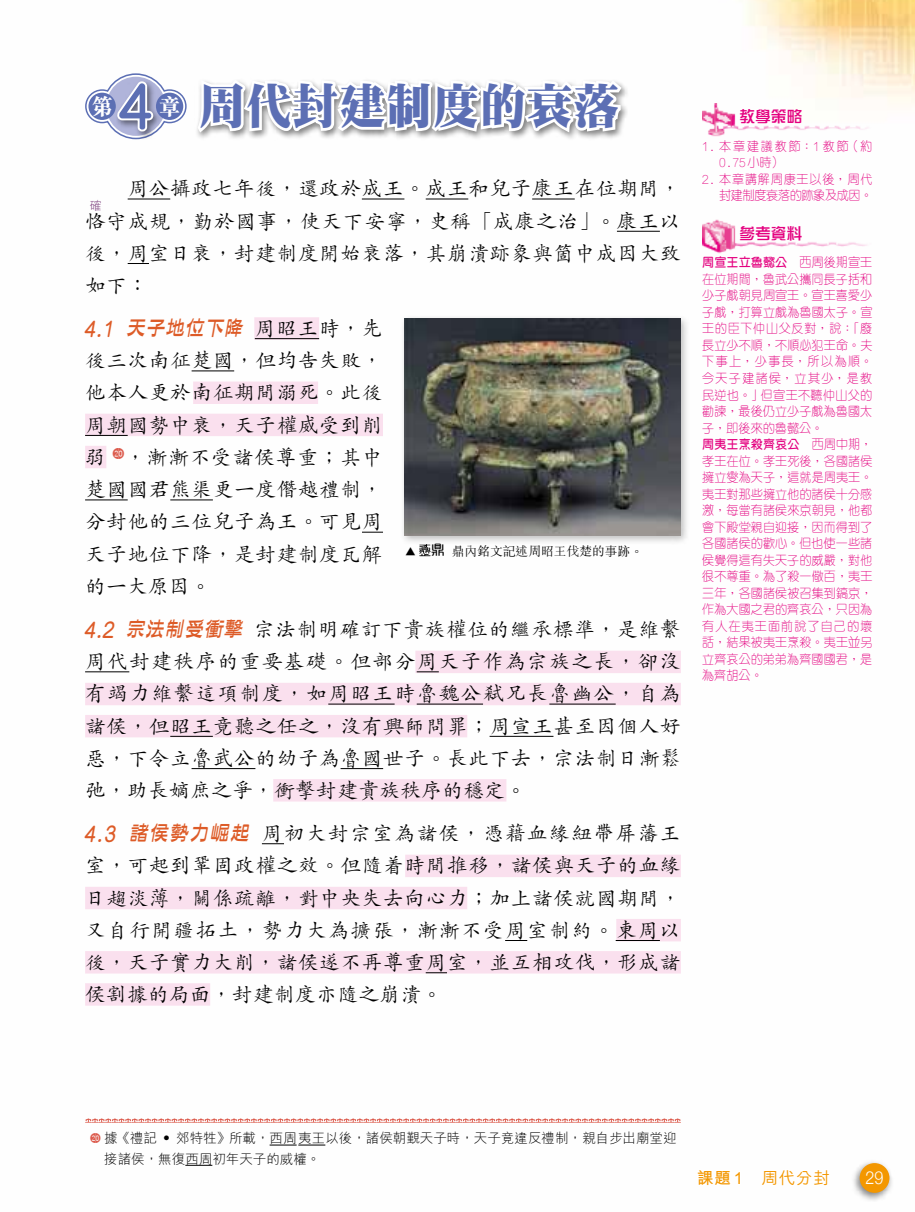
<style>
.page{position:relative;width:915px;height:1212px;background:#fff}
.page>*{position:absolute;margin:0;border:0;box-sizing:border-box;transform-origin:0 0}
.t1{font:600 64.8px "M Yuen HK";color:#5c6fb4}
.t2{font:48px "DF Ming Std W12";letter-spacing:.025em;color:#5c6fb4;scale:.95 1}
.t3{font:800 22.5px "M Sung HK";color:#fff;scale:.95 1}
.t4{font:500 21px/32.2px "M Kai HK";letter-spacing:.015em;color:#000;text-align:justify}
.t5{font:italic 20.25px "DF Ya Yi Std W6";color:#dd5b27;scale:.95 1}
.t6{font:300 18px "Helvetica Neue";color:#fff;scale:.9 1}
.t7{font:500 16.5px "M Hei HK";color:#f39700}
.t8{font:15.75px "DF Zong Yi Std W5";color:#e4007f}
.t9{font:300 13.5px/20.2px "M Hei HK";color:#000}
.t10{font:300 12.75px/16.5px "M Yuen HK";letter-spacing:.005em;color:#e4007f;scale:.95 1}
.t11{font:300 12.75px/16.5px "M Yuen HK";letter-spacing:-.03em;color:#e4007f;text-align:right;scale:.95 1}
.t12{font:300 12.75px/16.5px "M Yuen HK";letter-spacing:.15em;color:#e4007f;scale:.95 1}
.t13{font:300 12.75px "M Sung HK";color:#000}
.t14{font:300 12px "M Hei HK";color:#7c3f7d}
.s1{font-family:"M Yuen HK";font-weight:600;font-size:23.25px}
.s2{font-family:"M Kai HK";font-weight:500;font-style:normal;font-size:21px;color:#000}
.s3{font-family:"M Yuen HK";font-weight:600;font-style:italic;font-size:23.25px;color:#dd5b27}
.s4{font-family:"DF Ya Yi Std W6";font-weight:400;font-style:italic;font-size:20.25px;color:#dd5b27}
.s5{font-family:"M Elle HK";font-weight:500;font-size:14.1px}
.s6{font-weight:600}
.s7{font-family:"Circle Frame Neg";font-weight:400;color:#dc5b4d}
.s8{font-weight:700}
</style>
<div class="page">
<img style="left:85px;top:0;width:829px;height:1166px">
<hr style="left:128px;top:199px;width:42px;height:1px;background:#000">
<hr style="left:362px;top:199px;width:42px;height:1px;background:#000">
<hr style="left:425px;top:199px;width:43px;height:1px;background:#000">
<hr style="left:532px;top:199px;width:42px;height:1px;background:#000">
<hr style="left:616px;top:231px;width:43px;height:1px;background:#000">
<svg style="left:128px;top:263px;width:21px;height:1px"></svg>
<hr style="left:191px;top:370px;width:43px;height:1px;background:#000">
<hr style="left:85px;top:499px;width:43px;height:1px;background:#000">
<hr style="left:170px;top:499px;width:43px;height:1px;background:#000">
<svg style="left:362px;top:532px;width:21px;height:1px"></svg>
<hr style="left:85px;top:671px;width:44px;height:1px;background:#000">
<hr style="left:489px;top:736px;width:64px;height:1px;background:#000">
<hr style="left:191px;top:768px;width:64px;height:1px;background:#000">
<hr style="left:340px;top:768px;width:43px;height:1px;background:#000">
<svg style="left:262px;top:843px;width:22px;height:1px"></svg>
<svg style="left:505px;top:940px;width:22px;height:1px"></svg>
<hr style="left:615px;top:940px;width:44px;height:1px;background:#000">
<svg style="left:103px;top:73px;width:66px;height:66px"></svg>
<svg style="left:153px;top:90px;width:33px;height:33px"></svg>
<div style="left:152px;top:89px;width:34px;height:34px;border:2px solid #5c6fb4;border-radius:50%"></div>
<svg style="left:86px;top:90px;width:32px;height:33px"></svg>
<div style="left:85px;top:89px;width:34px;height:34px;border:2px solid #5c6fb4;border-radius:50%"></div>
<svg style="left:104px;top:75px;width:63px;height:63px"></svg>
<svg style="left:106px;top:77px;width:59px;height:59px"></svg>
<div style="left:114px;top:78px;width:47px;height:62px;background:#000;opacity:.5"></div>
<svg style="left:114px;top:83px;width:41px;height:50px"></svg>
<div style="left:88px;top:93px;width:28px;height:27px;background:#5c6fb4;border-radius:50%"></div>
<div style="left:156px;top:93px;width:27px;height:27px;background:#5c6fb4;border-radius:50%"></div>
<svg style="left:195px;top:73px;width:430px;height:80px"></svg>
<svg style="left:269px;top:1144px;width:56px;height:1px"></svg>
<svg style="left:185px;top:1165px;width:27px;height:1px"></svg>
<svg style="left:85px;top:1118px;width:595px;height:5px"></svg>
<div style="left:399px;top:314px;width:291px;height:231px;background:#000;opacity:.25"></div>
<img style="left:404px;top:319px;width:276px;height:217px">
<svg style="left:419px;top:544px;width:11px;height:12px"></svg>
<div style="left:850px;top:1158px;width:44px;height:44px;background:#000;opacity:.5"></div>
<div style="left:859px;top:1163px;width:30px;height:30px;background:#f39700;border-radius:50%"></div>
<svg style="left:693px;top:1165px;width:50px;height:1px"></svg>
<img style="left:702px;top:103px;width:170px;height:36px">
<img style="left:702px;top:220px;width:170px;height:36px">
<div style="left:415px;top:651px;width:265px;height:22px;background:#fae0ee"></div>
<div style="left:85px;top:683px;width:595px;height:22px;background:#fae0ee"></div>
<div style="left:85px;top:715px;width:382px;height:22px;background:#fae0ee"></div>
<div style="left:273px;top:779px;width:233px;height:22px;background:#fae0ee"></div>
<div style="left:405px;top:855px;width:275px;height:22px;background:#fae0ee"></div>
<div style="left:85px;top:887px;width:382px;height:22px;background:#fae0ee"></div>
<div style="left:616px;top:919px;width:64px;height:22px;background:#fae0ee"></div>
<div style="left:85px;top:951px;width:595px;height:22px;background:#fae0ee"></div>
<div style="left:85px;top:983px;width:125px;height:23px;background:#fae0ee"></div>
<div style="left:254px;top:317px;width:65px;height:23px;background:#fae0ee"></div>
<div style="left:193px;top:381px;width:125px;height:23px;background:#fae0ee"></div>
<div style="left:85px;top:414px;width:298px;height:22px;background:#fae0ee"></div>
<div style="left:85px;top:446px;width:21px;height:22px;background:#fae0ee"></div>
<h1 class="t1" style="left:118px;top:61px;width:38px">4</h1>
<h2 class="t2" style="left:159px;top:80px;width:486px"><sup>章</sup> 周代封建制度的衰落</h2>
<p class="t3" style="left:91px;top:91px;width:24px">第</p>
<p class="t4" style="left:85px;top:171px;width:597px;text-align:right">周公攝政七年後，還政於成王。成王和兒子康王在位期間，<br>恪守成規，勤於國事，使天下安寧，史稱「成康之治」。康王以</p>
<p class="t14" style="left:90px;top:197px;width:13px">確</p>
<p class="t4" style="left:85px;top:236px;width:597px">後，周室日衰，封建制度開始衰落，其崩潰跡象與箇中成因大致如下：</p>
<p class="t5" style="left:83px;top:317px;width:316px"><span class="s1">4.1</span> 天子地位下降 <span class="s2">周昭王時，先</span></p>
<p class="t4" style="left:85px;top:343px;width:299px">後三次南征楚國，但均告失敗，他本人更於南征期間溺死。此後周朝國勢中衰，天子權威受到削弱 <sup>ck</sup>，漸漸不受諸侯尊重；其中楚國國君熊渠更一度僭越禮制，分封他的三位兒子為王。可見周天子地位下降，是封建制度瓦解的一大原因。</p>
<p class="t4" style="left:83px;top:612px;width:598px"><span class="s3">4.2</span> <span class="s4">宗法制受衝擊</span> 宗法制明確訂下貴族權位的繼承標準，是維繫周代封建秩序的重要基礎。但部分周天子作為宗族之長，卻沒有竭力維繫這項制度，如周昭王時魯魏公弒兄長魯幽公，自為諸侯，但昭王竟聽之任之，沒有興師問罪；周宣王甚至因個人好惡，下令立魯武公的幼子為魯國世子。長此下去，宗法制日漸鬆弛，助長嫡庶之爭，衝擊封建貴族秩序的穩定。</p>
<p class="t4" style="left:83px;top:816px;width:598px"><span class="s3">4.3</span> <span class="s4">諸侯勢力崛起</span> 周初大封宗室為諸侯，憑藉血緣紐帶屏藩王室，可起到鞏固政權之效。但隨着時間推移，諸侯與天子的血緣日趨淡薄，關係疏離，對中央失去向心力；加上諸侯就國期間，又自行開疆拓土，勢力大為擴張，漸漸不受周室制約。東周以後，天子實力大削，諸侯遂不再尊重周室，並互相攻伐，形成諸侯割據的局面，封建制度亦隨之崩潰。</p>
<p class="t13" style="left:404px;top:542px;width:240px">▲ <span class="s5">鼎</span> 鼎內銘文記述周昭王伐楚的事跡。</p>
<p class="t8" style="left:739px;top:108px;width:64px">教學策略</p>
<p class="t12" style="left:719px;top:137px;width:163px;text-indent:-17px">1. 本章建議教節：1教節（約<br>0.75小時）</p>
<p class="t11" style="left:702px;top:170px;width:181px">2. 本章講解周康王以後，周代封建制度衰落的跡象及成因。</p>
<p class="t8" style="left:739px;top:225px;width:64px">參考資料</p>
<p class="t10" style="left:702px;top:254px;width:181px"><span class="s6">周宣王立魯懿公</span> 西周後期宣王在位期間，魯武公攜同長子括和少子戲朝見周宣王。宣王喜愛少子戲，打算立戲為魯國太子。宣王的臣下仲山父反對，說：「廢長立少不順，不順必犯王命。夫下事上，少事長，所以為順。今天子建諸侯，立其少，是教民逆也。」但宣王不聽仲山父的勸諫，最後仍立少子戲為魯國太子，即後來的魯懿公。<br><span class="s6">周夷王烹殺齊哀公</span> 西周中期，孝王在位。孝王死後，各國諸侯擁立燮為天子，這就是周夷王。夷王對那些擁立他的諸侯十分感激，每當有諸侯來京朝見，他都會下殿堂親自迎接，因而得到了各國諸侯的歡心。但也使一些諸侯覺得這有失天子的威嚴，對他很不尊重。為了殺一儆百，夷王三年，各國諸侯被召集到鎬京，作為大國之君的齊哀公，只因為有人在夷王面前說了自己的壞話，結果被夷王烹殺。夷王並另立齊哀公的弟弟為齊國國君，是為齊胡公。</p>
<p class="t9" style="left:104px;top:1127px;width:573px;text-indent:-15px"><span class="s7">ck</span> 據《禮記 ‧ 郊特牲》所載，西周夷王以後，諸侯朝覲天子時，天子竟違反禮制，親自步出廟堂迎接諸侯，無復西周初年天子的威權。</p>
<p class="t7" style="left:697px;top:1166px;width:134px"><span class="s8">課題1</span> 周代分封</p>
<p class="t6" style="left:865px;top:1166px;width:22px">29</p>
</div>
